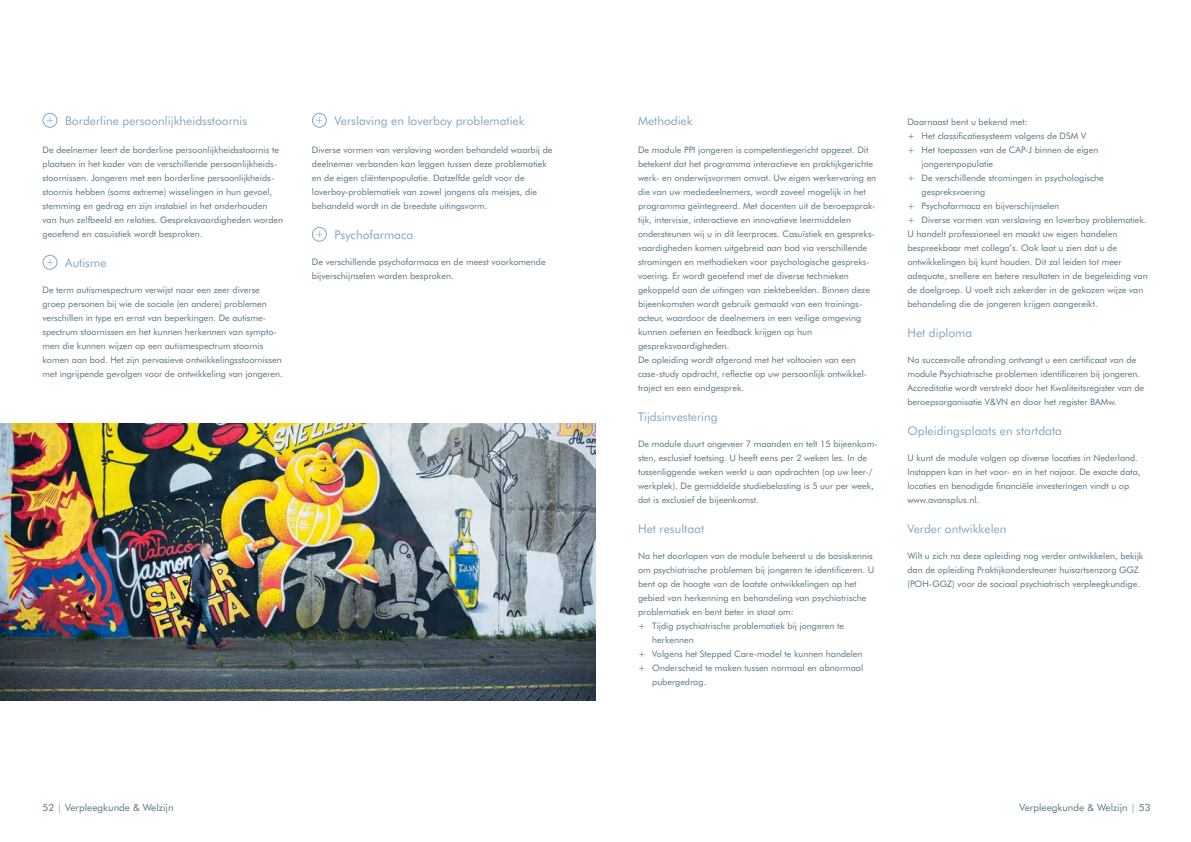
<style>
.page{position:relative;width:1191px;height:842px;background:#fff}
.page>*{position:absolute;margin:0;border:0;box-sizing:border-box;transform-origin:0 0}
.t1{font:12px "Futura BT";color:#82a7c1}
.t2{font:10px "Futura BT";color:#577483}
.t3{font:9px/14px "Futura BT";color:#577483}
.s1{color:#82a7c1}
</style>
<div class="page">
<div style="left:312px;top:113px;width:15px;height:15px;border:1px solid #82a7c1;border-radius:50%"></div>
<div style="left:312px;top:227px;width:15px;height:15px;border:1px solid #82a7c1;border-radius:50%"></div>
<div style="left:43px;top:113px;width:14px;height:15px;border:1px solid #82a7c1;border-radius:50%"></div>
<svg style="left:47px;top:117px;width:6px;height:6px"></svg>
<div style="left:43px;top:255px;width:14px;height:15px;border:1px solid #82a7c1;border-radius:50%"></div>
<svg style="left:47px;top:259px;width:6px;height:6px"></svg>
<img style="left:0;top:423px;width:595px;height:278px">
<h1 class="t1" style="left:65px;top:113px;width:184px">Borderline persoonlijkheidsstoornis</h1>
<p class="t3" style="left:43px;top:142px;width:242px">De deelnemer leert de borderline persoonlijkheidsstoornis te plaatsen in het kader van de verschillende persoonlijkheids&shy;stoornissen. Jongeren met een borderline persoonlijkheids&shy;stoornis hebben (soms extreme) wisselingen in hun gevoel, stemming en gedrag en zijn instabiel in het onderhouden van hun zelfbeeld en relaties. Gespreksvaardigheden worden geoefend en casuïstiek wordt besproken.</p>
<h1 class="t1" style="left:65px;top:255px;width:43px">Autisme</h1>
<p class="t3" style="left:43px;top:282px;width:242px">De term autismespectrum verwijst naar een zeer diverse groep personen bij wie de sociale (en andere) problemen verschillen in type en ernst van beperkingen. De autisme&shy;spectrum stoornissen en het kunnen herkennen van sympto&shy;men die kunnen wijzen op een autismespectrum stoornis komen aan bod. Het zijn pervasieve ontwikkelingsstoornissen met ingrijpende gevolgen voor de ontwikkeling van jongeren.</p>
<h1 class="t1" style="left:334px;top:113px;width:191px">Verslaving en loverboy problematiek</h1>
<p class="t3" style="left:312px;top:142px;width:242px">Diverse vormen van verslaving worden behandeld waarbij de deelnemer verbanden kan leggen tussen deze problematiek en de eigen cliëntenpopulatie. Datzelfde geldt voor de loverboy-problematiek van zowel jongens als meisjes, die behandeld wordt in de breedste uitingsvorm.</p>
<h1 class="t1" style="left:334px;top:227px;width:80px">Psychofarmaca</h1>
<p class="t3" style="left:312px;top:254px;width:235px">De verschillende psychofarmaca en de meest voorkomende bijverschijnselen worden besproken.</p>
<h1 class="t1" style="left:638px;top:113px;width:56px">Methodiek</h1>
<p class="t3" style="left:638px;top:142px;width:240px">De module PPI jongeren is competentiegericht opgezet. Dit betekent dat het programma interactieve en praktijkgerichte werk- en onderwijsvormen omvat. Uw eigen werkervaring en die van uw mededeelnemers, wordt zoveel mogelijk in het programma geïntegreerd. Met docenten uit de beroepsprak&shy;tijk, intervisie, interactieve en innovatieve leermiddelen ondersteunen wij u in dit leerproces. Casuïstiek en gespreks&shy;vaardigheden komen uitgebreid aan bod via verschillende stromingen en methodieken voor psychologische gespreks&shy;voering. Er wordt geoefend met de diverse technieken gekoppeld aan de uitingen van ziektebeelden. Binnen deze bijeenkomsten wordt gebruik gemaakt van een trainings&shy;acteur, waardoor de deelnemers in een veilige omgeving kunnen oefenen en feedback krijgen op hun gespreksvaardigheden.<br>De opleiding wordt afgerond met het voltooien van een case-study opdracht, reflectie op uw persoonlijk ontwikkel&shy;traject en een eindgesprek.</p>
<h1 class="t1" style="left:638px;top:409px;width:81px">Tijdsinvestering</h1>
<p class="t3" style="left:638px;top:436px;width:241px">De module duurt ongeveer 7 maanden en telt 15 bijeenkom&shy;sten, exclusief toetsing. U heeft eens per 2 weken les. In de tussenliggende weken werkt u aan opdrachten (op uw leer-/ werkplek). De gemiddelde studiebelasting is 5 uur per week, dat is exclusief de bijeenkomst.</p>
<h1 class="t1" style="left:638px;top:521px;width:68px">Het resultaat</h1>
<p class="t3" style="left:638px;top:548px;width:236px">Na het doorlopen van de module beheerst u de basiskennis</p>
<p class="t3" style="left:638px;top:562px;width:238px">om psychiatrische problemen bij jongeren te identificeren. U</p>
<p class="t3" style="left:638px;top:576px;width:220px">bent op de hoogte van de laatste ontwikkelingen op het</p>
<p class="t3" style="left:638px;top:590px;width:230px">gebied van herkenning en behandeling van psychiatrische</p>
<p class="t3" style="left:638px;top:604px;width:157px">problematiek en bent beter in staat om:</p>
<p class="t3" style="left:638px;top:618px;width:208px">+ Tijdig psychiatrische problematiek bij jongeren te</p>
<p class="t3" style="left:652px;top:632px;width:43px">herkennen</p>
<p class="t3" style="left:638px;top:646px;width:226px">+ Volgens het Stepped Care-model te kunnen handelen</p>
<p class="t3" style="left:638px;top:660px;width:227px">+ Onderscheid te maken tussen normaal en abnormaal</p>
<p class="t3" style="left:652px;top:674px;width:55px">pubergedrag.</p>
<p class="t3" style="left:907px;top:114px;width:122px">Daarnaast bent u bekend met:</p>
<p class="t3" style="left:907px;top:128px;width:180px">+ Het classificatiesysteem volgens de DSM V</p>
<p class="t3" style="left:907px;top:142px;width:192px">+ Het toepassen van de CAP-J binnen de eigen</p>
<p class="t3" style="left:921px;top:156px;width:73px">jongerenpopulatie</p>
<p class="t3" style="left:907px;top:170px;width:198px">+ De verschillende stromingen in psychologische</p>
<p class="t3" style="left:921px;top:184px;width:65px">gespreksvoering</p>
<p class="t3" style="left:907px;top:198px;width:153px">+ Psychofarmaca en bijverschijnselen</p>
<p class="t3" style="left:907px;top:212px;width:241px">+ Diverse vormen van verslaving en loverboy problematiek.</p>
<p class="t3" style="left:907px;top:226px;width:211px">U handelt professioneel en maakt uw eigen handelen</p>
<p class="t3" style="left:907px;top:240px;width:211px">bespreekbaar met collega’s. Ook laat u zien dat u de</p>
<p class="t3" style="left:907px;top:254px;width:216px">ontwikkelingen bij kunt houden. Dit zal leiden tot meer</p>
<p class="t3" style="left:907px;top:268px;width:242px">adequate, snellere en betere resultaten in de begeleiding van</p>
<p class="t3" style="left:907px;top:283px;width:237px">de doelgroep. U voelt zich zekerder in de gekozen wijze van</p>
<p class="t3" style="left:907px;top:297px;width:192px">behandeling die de jongeren krijgen aangereikt.</p>
<h1 class="t1" style="left:907px;top:325px;width:66px">Het diploma</h1>
<p class="t3" style="left:907px;top:352px;width:238px">Na succesvolle afronding ontvangt u een certificaat van de module Psychiatrische problemen identificeren bij jongeren.<br>Accreditatie wordt verstrekt door het Kwaliteitsregister van de beroepsorganisatie V&amp;VN en door het register BAMw.</p>
<h1 class="t1" style="left:907px;top:423px;width:156px">Opleidingsplaats en startdata</h1>
<p class="t3" style="left:907px;top:450px;width:235px">U kunt de module volgen op diverse locaties in Nederland.<br>Instappen kan in het voor- en in het najaar. De exacte data, locaties en benodigde financiële investeringen vindt u op www.avansplus.nl.</p>
<h1 class="t1" style="left:907px;top:521px;width:101px">Verder ontwikkelen</h1>
<p class="t3" style="left:907px;top:548px;width:237px">Wilt u zich na deze opleiding nog verder ontwikkelen, bekijk dan de opleiding Praktijkondersteuner huisartsenzorg GGZ (POH-GGZ) voor de sociaal psychiatrisch verpleegkundige.</p>
<p class="t2" style="left:43px;top:801px;width:132px">52 <span class="s1">|</span> Verpleegkunde &amp; Welzijn</p>
<p class="t2" style="left:1019px;top:801px;width:132px">Verpleegkunde &amp; Welzijn <span class="s1">|</span> 53</p>
</div>
